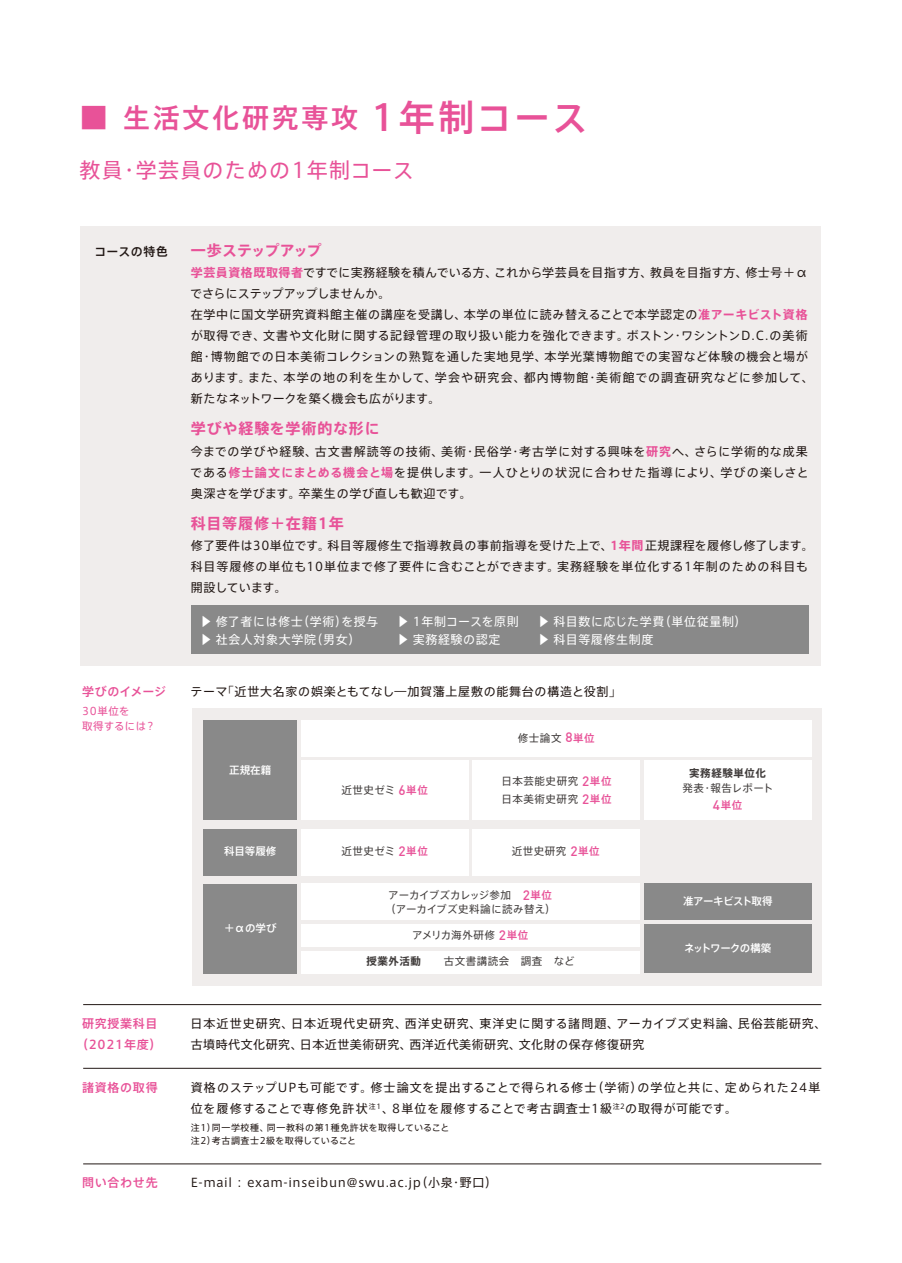
<style>
.page{position:relative;width:902px;height:1263px;background:#fff}
.page>*{position:absolute;margin:0;border:0;box-sizing:border-box;transform-origin:0 0}
.t1{font:500 27px "Axis Std";letter-spacing:.1em;color:#e85298}
.t2{font:21px "Axis Std";letter-spacing:.06em;color:#e85298}
.t3{font:700 15px "Axis Std";letter-spacing:.055em;color:#e85298}
.t4{font:700 15px "Axis Std";letter-spacing:-.04em;color:#e85298}
.t5{font:12px/21px "Axis Std";letter-spacing:.05em;color:#221815}
.t6{font:12px/18px "Axis Std";letter-spacing:.05em;color:#fff}
.t7{font:500 12px/21px "Axis Std";letter-spacing:.06em;color:#e85298;text-align:center}
.t8{font:500 12px "Axis Std";color:#e85298}
.t9{font:500 12px "Axis Std";letter-spacing:.03em;color:#221815}
.t10{font:10.5px/18px "Axis Std";letter-spacing:.05em;color:#413d3c}
.t11{font:10.5px/13.5px "Axis Std";letter-spacing:.005em;color:#413d3c;text-align:center}
.t12{font:500 10.5px "Axis Std";letter-spacing:-.025em;color:#fff}
.t13{font:10.5px/15px "Axis Std";letter-spacing:.05em;color:#e85298}
.t14{font:10.5px/16.5px "Axis Std";letter-spacing:.025em;color:#413d3c;text-align:center}
.t15{font:10.5px "Axis Std";letter-spacing:.01em;color:#413d3c}
.t16{font:500 10.5px "Axis Std";letter-spacing:-.05em;color:#fff}
.t17{font:500 10.5px "Axis Std";letter-spacing:-.07em;color:#fff}
.t18{font:700 10.5px "Axis Std";letter-spacing:.05em;color:#413d3c}
.t19{font:9px/13.5px "Axis Std";letter-spacing:.06em;color:#221815}
.s1{font-size:30px}
.s2{font-size:36px}
.s3{font-weight:700;color:#e85298}
.s4{font-family:"Koz Go Pr 6 N"}
.s5{font-family:"DIN Pro";font-weight:500;font-size:13.5px;color:#e85298}
.s6{font-weight:500;color:#e85298}
.s7{font-weight:700}
</style>
<div class="page">
<hr style="left:83px;top:1163px;width:738px;height:1px;background:#221815">
<hr style="left:83px;top:1068px;width:738px;height:1px;background:#221815">
<hr style="left:83px;top:1004px;width:738px;height:1px;background:#221815">
<div style="left:192px;top:708px;width:629px;height:277px;background:#f0edec"></div>
<div style="left:301px;top:720px;width:510px;height:36px;background:#fff"></div>
<div style="left:301px;top:760px;width:167px;height:60px;background:#fff"></div>
<div style="left:473px;top:760px;width:167px;height:60px;background:#fff"></div>
<div style="left:301px;top:829px;width:167px;height:46px;background:#fff"></div>
<div style="left:473px;top:829px;width:167px;height:46px;background:#fff"></div>
<div style="left:644px;top:760px;width:167px;height:60px;background:#fff"></div>
<div style="left:301px;top:884px;width:339px;height:36px;background:#fff"></div>
<div style="left:301px;top:924px;width:339px;height:23px;background:#fff"></div>
<div style="left:203px;top:720px;width:94px;height:100px;background:#898989"></div>
<div style="left:203px;top:829px;width:94px;height:46px;background:#898989"></div>
<div style="left:203px;top:884px;width:94px;height:89px;background:#898989"></div>
<div style="left:301px;top:951px;width:339px;height:22px;background:#fff"></div>
<div style="left:644px;top:884px;width:167px;height:36px;background:#898989"></div>
<div style="left:644px;top:924px;width:167px;height:49px;background:#898989"></div>
<div style="left:80px;top:226px;width:740px;height:440px;background:#f0edec"></div>
<div style="left:192px;top:605px;width:616px;height:49px;background:#898989"></div>
<h1 class="t1" style="left:79px;top:97px;width:510px"><span class="s1">■</span> 生活文化研究専攻 <span class="s2">1年制コース</span></h1>
<h2 class="t2" style="left:79px;top:154px;width:336px">教員・学芸員のための1年制コース</h2>
<p class="t9" style="left:94px;top:242px;width:75px">コースの特色</p>
<p class="t4" style="left:191px;top:239px;width:132px">一歩ステップアップ</p>
<p class="t5" style="left:190px;top:261px;width:625px"><span class="s3">学芸員資格既取得者</span>ですでに実務経験を積んでいる方、これから学芸員を目指す方、教員を目指す方、修士号＋αでさらにステップアップしませんか。<br>在学中に国文学研究資料館主催の講座を受講し、本学の単位に読み替えることで本学認定の<span class="s3">准アーキビスト資格</span>が取得でき、文書や文化財に関する記録管理の取り扱い能力を強化できます。ボストン・ワシントンD.C.の美術館・博物館での日本美術コレクションの熟覧を通した実地見学、本学光葉博物館での実習など体験の機会と場があります。また、本学の地の利を生かして、学会や研究会、都内博物館・美術館での調査研究などに参加して、新たなネットワークを築く機会も広がります。</p>
<p class="t3" style="left:191px;top:417px;width:190px">学びや経験を学術的な形に</p>
<p class="t5" style="left:190px;top:440px;width:620px;text-align:justify">今までの学びや経験、古文書解読等の技術、美術・民俗学・考古学に対する興味を<span class="s3">研究</span>へ、さらに学術的な成果である<span class="s3">修士論文にまとめる機会と場</span>を提供します。一人ひとりの状況に合わせた指導により、学びの楽しさと奥深さを学びます。卒業生の学び直しも歓迎です。</p>
<p class="t3" style="left:191px;top:512px;width:155px">科目等履修＋在籍1年</p>
<p class="t5" style="left:191px;top:534px;width:624px">修了要件は30単位です。科目等履修生で指導教員の事前指導を受けた上で、<span class="s3">1年間</span>正規課程を履修し修了します。科目等履修の単位も10単位まで修了要件に含むことができます。実務経験を単位化する1年制のための科目も開設しています。</p>
<p class="t6" style="left:200px;top:611px;width:180px"><span class="s4">▶</span> 修了者には修士（学術）を授与<span class="s4">▶</span> 社会人対象大学院（男女）</p>
<p class="t6" style="left:397px;top:611px;width:124px"><span class="s4">▶</span> 1年制コースを原則<span class="s4">▶</span> 実務経験の認定</p>
<p class="t6" style="left:537px;top:611px;width:211px"><span class="s4">▶</span> 科目数に応じた学費（単位従量制）<span class="s4">▶</span> 科目等履修生制度</p>
<p class="t8" style="left:82px;top:682px;width:86px">学びのイメージ</p>
<p class="t5" style="left:190px;top:680px;width:432px">テーマ「近世大名家の娯楽ともてなし―加賀藩上屋敷の能舞台の構造と役割」</p>
<p class="t13" style="left:82px;top:703px;width:75px">30単位を<br>取得するには？</p>
<p class="t12" style="left:229px;top:762px;width:43px">正規在籍</p>
<p class="t10" style="left:518px;top:728px;width:78px">修士論文 <span class="s5">8</span><span class="s6">単位</span></p>
<p class="t10" style="left:501px;top:771px;width:111px">日本芸能史研究 <span class="s5">2</span><span class="s6">単位</span>日本美術史研究 <span class="s5">2</span><span class="s6">単位</span></p>
<p class="t10" style="left:341px;top:780px;width:88px">近世史ゼミ <span class="s5">6</span><span class="s6">単位</span></p>
<p class="t12" style="left:224px;top:843px;width:54px">科目等履修</p>
<p class="t12" style="left:224px;top:920px;width:54px">＋αの学び</p>
<p class="t10" style="left:341px;top:842px;width:88px">近世史ゼミ <span class="s5">2</span><span class="s6">単位</span></p>
<p class="t10" style="left:512px;top:842px;width:89px">近世史研究 <span class="s5">2</span><span class="s6">単位</span></p>
<p class="t11" style="left:385px;top:888px;width:172px">アーカイブズカレッジ参加　<span class="s5">2</span><span class="s6">単位</span>（アーカイブズ史料論に読み替え）</p>
<p class="t15" style="left:412px;top:927px;width:117px">アメリカ海外研修 <span class="s5">2</span><span class="s6">単位</span></p>
<p class="t10" style="left:366px;top:952px;width:210px"><span class="s7">授業外活動　　</span>古文書講読会　調査　など</p>
<p class="t18" style="left:689px;top:765px;width:78px">実務経験単位化</p>
<p class="t14" style="left:682px;top:779px;width:92px">発表・報告レポート<br><span class="s5">4</span><span class="s6">単位</span></p>
<p class="t16" style="left:683px;top:893px;width:91px">准アーキビスト取得</p>
<p class="t17" style="left:684px;top:940px;width:89px">ネットワークの構築</p>
<p class="t7" style="left:76px;top:1012px;width:87px">研究授業科目（2021年度）</p>
<p class="t7" style="left:82px;top:1076px;width:77px">諸資格の取得</p>
<p class="t5" style="left:190px;top:1012px;width:637px">日本近世史研究、日本近現代史研究、西洋史研究、東洋史に関する諸問題、アーカイブズ史料論、民俗芸能研究、古墳時代文化研究、日本近世美術研究、西洋近代美術研究、文化財の保存修復研究</p>
<p class="t5" style="left:191px;top:1076px;width:631px">資格のステップUPも可能です。修士論文を提出することで得られる修士（学術）の学位と共に、定められた24単位を履修することで専修免許状<sup>注1</sup>、8単位を履修することで考古調査士1級<sup>注2</sup>の取得が可能です。</p>
<p class="t19" style="left:191px;top:1120px;width:260px">注1）同一学校種、同一教科の第1種免許状を取得していること注2）考古調査士2級を取得していること</p>
<p class="t7" style="left:82px;top:1171px;width:77px">問い合わせ先</p>
<p class="t5" style="left:191px;top:1171px;width:308px">E-mail ： exam-inseibun@swu.ac.jp（小泉・野口）</p>
</div>
